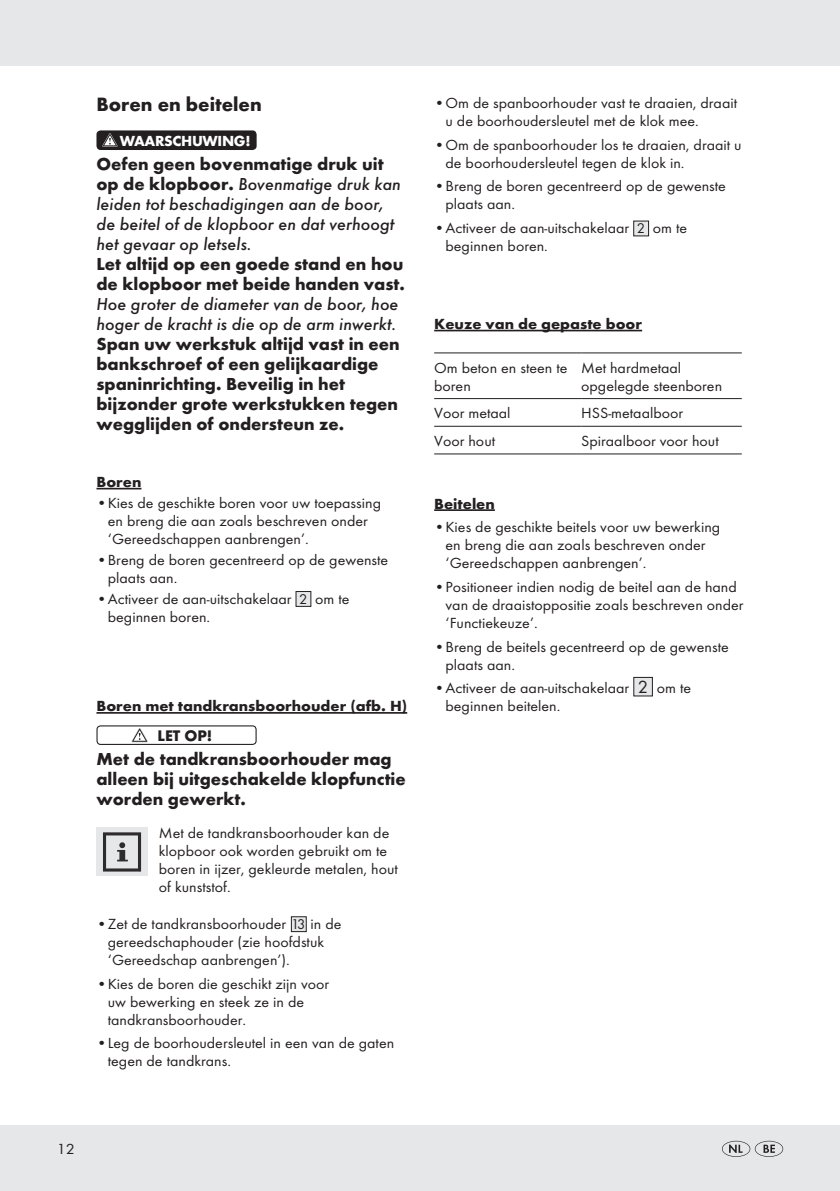
<style>
.page{position:relative;width:840px;height:1191px;background:#fff}
.page>*{position:absolute;margin:0;border:0;box-sizing:border-box;transform-origin:0 0}
.Headlines{font:700 20px "Futura TOT";color:#231f20}
.Nummerierungen_Umsch{font:18.4px "Futura TOT";color:#231f20}
.warnhinweise{font:18px/20px "Futura TOT Medi Obli";color:#231f20}
.warnhinweise-2{font:700 18px/20px "Futura TOT";color:#231f20}
.warnhinweise_auf_sch{font:700 16px "Futura TOT";color:#231f20}
.lauftext{font:15.2px/18px "Futura TOT";color:#231f20;scale:1.05 1}
.lauftext-2{font:700 15.2px "Futura TOT";color:#231f20;scale:1.05 1}
.warnhinweise_auf_sch-2{font:700 15.2px "Futura TOT";letter-spacing:-.02em;color:#fff}
.Nummerierungen_Umsch-2{font:14.6px "Futura TOT";color:#231f20}
.s1{font-family:"Futura TOT";font-weight:700}
.s2{font-size:14.6px}
</style>
<div class="page">
<div style="left:0;top:0;width:839px;height:65px;background:#e6e7e9"></div>
<div style="left:0;top:1125px;width:839px;height:66px;background:#e6e7e9"></div>
<svg style="left:722px;top:1140px;width:60px;height:17px"></svg>
<div style="left:96px;top:130px;width:160px;height:20px;background:#231f20;border-radius:4px"></div>
<svg style="left:102px;top:133px;width:15px;height:14px"></svg>
<hr style="left:96px;top:488px;width:45px;height:1px;background:#231f20">
<div style="left:296px;top:591px;width:15px;height:15px;background:#e6e7e9"></div>
<div style="left:295px;top:591px;width:16px;height:16px;border:1px solid #231f20"></div>
<hr style="left:96px;top:712px;width:311px;height:1px;background:#231f20">
<div style="left:96px;top:725px;width:160px;height:20px;border:1px solid #231f20;border-radius:4px"></div>
<svg style="left:131px;top:728px;width:17px;height:14px"></svg>
<div style="left:96px;top:827px;width:51px;height:49px;background:#e6e7e9"></div>
<svg style="left:103px;top:832px;width:38px;height:39px"></svg>
<div style="left:291px;top:916px;width:15px;height:15px;background:#e6e7e9"></div>
<div style="left:291px;top:916px;width:15px;height:16px;border:1px solid #231f20"></div>
<hr style="left:434px;top:352px;width:147px;height:1px;background:#231f20">
<hr style="left:581px;top:352px;width:160px;height:1px;background:#231f20">
<hr style="left:434px;top:398px;width:147px;height:1px;background:#231f20">
<hr style="left:581px;top:398px;width:160px;height:1px;background:#231f20">
<hr style="left:434px;top:426px;width:147px;height:1px;background:#231f20">
<hr style="left:581px;top:426px;width:160px;height:1px;background:#231f20">
<hr style="left:434px;top:453px;width:147px;height:1px;background:#231f20">
<hr style="left:581px;top:453px;width:160px;height:1px;background:#231f20">
<hr style="left:434px;top:330px;width:207px;height:1px;background:#231f20">
<hr style="left:434px;top:509px;width:60px;height:2px;background:#231f20">
<div style="left:633px;top:677px;width:19px;height:19px;background:#e6e7e9"></div>
<div style="left:633px;top:221px;width:15px;height:15px;background:#e6e7e9"></div>
<div style="left:633px;top:221px;width:15px;height:15px;border:1px solid #231f20"></div>
<p class="Headlines" style="left:96px;top:92px;width:167px">Boren en beitelen</p>
<p class="warnhinweise_auf_sch-2" style="left:120px;top:131px;width:132px">WAARSCHUWING!</p>
<p class="warnhinweise" style="left:96px;top:154px;width:306px"><span class="s1">Oefen geen bovenmatige druk uit op de klopboor.</span> Bovenmatige druk kan leiden tot beschadigingen aan de boor, de beitel of de klopboor en dat verhoogt het gevaar op letsels.</p>
<p class="warnhinweise" style="left:96px;top:254px;width:310px"><span class="s1">Let altijd op een goede stand en hou de klopboor met beide handen vast.<br></span>Hoe groter de diameter van de boor, hoe hoger de kracht is die op de arm inwerkt.</p>
<p class="warnhinweise-2" style="left:96px;top:334px;width:305px">Span uw werkstuk altijd vast in een bankschroef of een gelijkaardige spaninrichting. Beveilig in het bijzonder grote werkstukken tegen wegglijden of ondersteun ze.</p>
<p class="lauftext-2" style="left:96px;top:472px;width:44px">Boren</p>
<p class="lauftext" style="left:108px;top:494px;width:261px;text-indent:-11px">•Kies de geschikte boren voor uw toepassing en breng die aan zoals beschreven onder ‘Gereedschappen aanbrengen’.</p>
<p class="lauftext" style="left:108px;top:550px;width:268px;text-indent:-11px">•Breng de boren gecentreerd op de gewenste plaats aan.</p>
<p class="lauftext" style="left:96px;top:589px;width:187px">•Activeer de aan-uitschakelaar</p>
<p class="Nummerierungen_Umsch-2" style="left:299px;top:590px;width:10px">2</p>
<p class="lauftext" style="left:315px;top:589px;width:34px">om te</p>
<p class="lauftext" style="left:108px;top:607px;width:99px">beginnen boren.</p>
<p class="lauftext-2" style="left:96px;top:697px;width:297px">Boren met tandkransboorhouder (afb. H)</p>
<p class="warnhinweise_auf_sch" style="left:157px;top:725px;width:56px">LET OP!</p>
<p class="warnhinweise-2" style="left:96px;top:748px;width:310px">Met de tandkransboorhouder mag alleen bij uitgeschakelde klopfunctie worden gewerkt.</p>
<p class="lauftext" style="left:159px;top:823px;width:229px">Met de tandkransboorhouder kan de klopboor ook worden gebruikt om te boren in ijzer, gekleurde metalen, hout of kunststof.</p>
<p class="lauftext" style="left:108px;top:914px;width:224px;text-indent:-11px">•Zet de tandkransboorhouder <span class="s2">13</span> in de gereedschaphouder (zie hoofdstuk ‘Gereedschap aanbrengen’).</p>
<p class="lauftext" style="left:108px;top:974px;width:212px;text-indent:-11px">•Kies de boren die geschikt zijn voor uw bewerking en steek ze in de tandkransboorhouder.</p>
<p class="lauftext" style="left:108px;top:1034px;width:274px;text-indent:-11px">•Leg de boorhoudersleutel in een van de gaten tegen de tandkrans.</p>
<p class="lauftext" style="left:445px;top:94px;width:279px;text-indent:-11px">•Om de spanboorhouder vast te draaien, draait u de boorhoudersleutel met de klok mee.</p>
<p class="lauftext" style="left:445px;top:136px;width:283px;text-indent:-11px">•Om de spanboorhouder los te draaien, draait u de boorhoudersleutel tegen de klok in.</p>
<p class="lauftext" style="left:445px;top:177px;width:268px;text-indent:-11px">•Breng de boren gecentreerd op de gewenste plaats aan.</p>
<p class="lauftext" style="left:434px;top:219px;width:187px">•Activeer de aan-uitschakelaar</p>
<p class="Nummerierungen_Umsch-2" style="left:636px;top:220px;width:10px">2</p>
<p class="lauftext" style="left:652px;top:219px;width:34px">om te</p>
<p class="lauftext" style="left:445px;top:237px;width:99px">beginnen boren.</p>
<p class="lauftext-2" style="left:434px;top:314px;width:199px">Keuze van de gepaste boor</p>
<p class="lauftext" style="left:434px;top:358px;width:128px">Om beton en steen te boren</p>
<p class="lauftext" style="left:581px;top:358px;width:136px">Met hardmetaal opgelegde steenboren</p>
<p class="lauftext" style="left:434px;top:404px;width:74px">Voor metaal</p>
<p class="lauftext" style="left:581px;top:404px;width:99px">HSS-metaalboor</p>
<p class="lauftext" style="left:434px;top:432px;width:60px">Voor hout</p>
<p class="lauftext" style="left:581px;top:432px;width:132px">Spiraalboor voor hout</p>
<p class="lauftext-2" style="left:434px;top:494px;width:59px">Beitelen</p>
<p class="lauftext" style="left:445px;top:518px;width:263px;text-indent:-11px">•Kies de geschikte beitels voor uw bewerking en breng die aan zoals beschreven onder ‘Gereedschappen aanbrengen’.</p>
<p class="lauftext" style="left:445px;top:578px;width:285px;text-indent:-11px">•Positioneer indien nodig de beitel aan de hand van de draaistoppositie zoals beschreven onder ‘Functiekeuze’.</p>
<p class="lauftext" style="left:445px;top:637px;width:271px;text-indent:-11px">•Breng de beitels gecentreerd op de gewenste plaats aan.</p>
<p class="lauftext" style="left:434px;top:679px;width:187px">•Activeer de aan-uitschakelaar</p>
<p class="Nummerierungen_Umsch" style="left:637px;top:676px;width:12px">2</p>
<p class="lauftext" style="left:656px;top:679px;width:34px">om te</p>
<p class="lauftext" style="left:445px;top:697px;width:111px">beginnen beitelen.</p>
<p class="lauftext" style="left:57px;top:1139px;width:19px">12</p>
</div>
